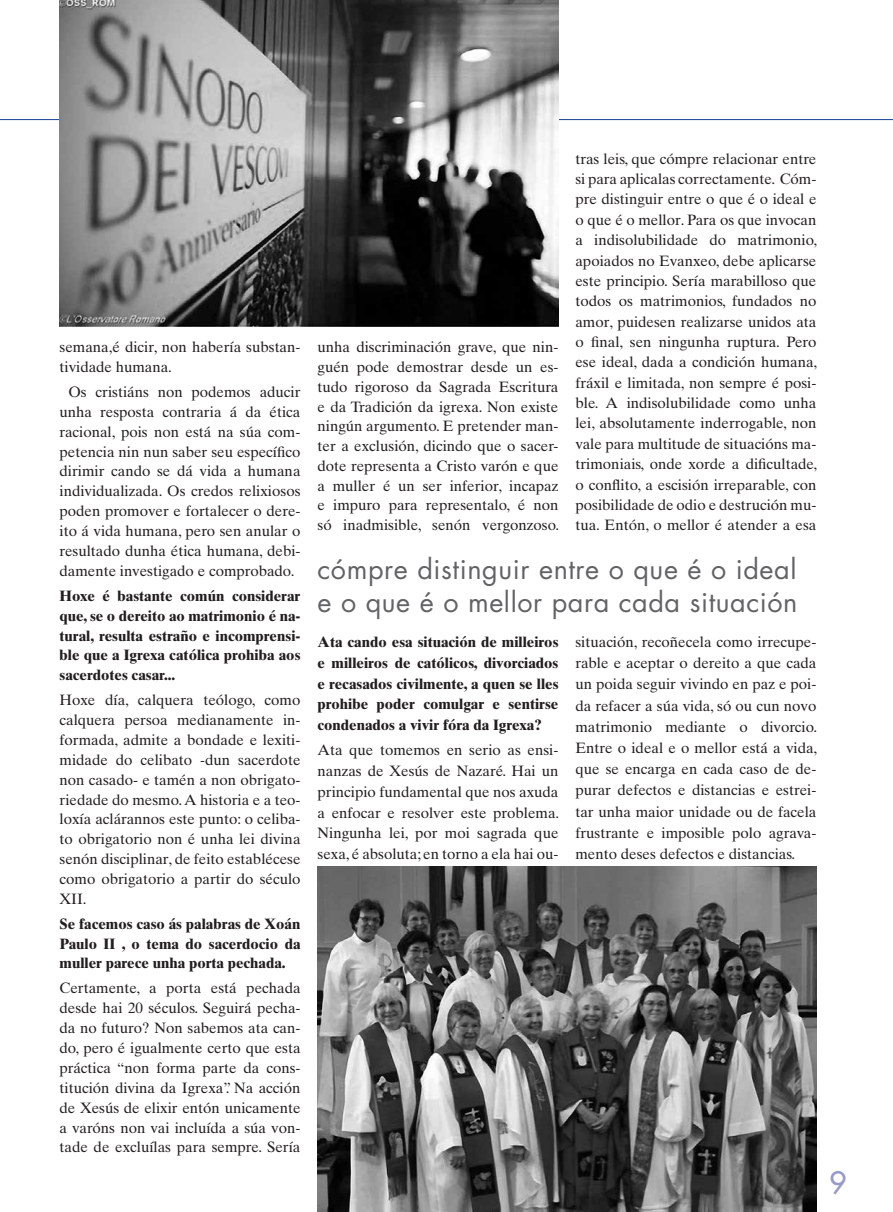
<style>
.page{position:relative;width:893px;height:1212px;background:#fff}
.page>*{position:absolute;margin:0;border:0;box-sizing:border-box;transform-origin:0 0}
.t1{font:500 30px "Futura Std";color:#979aca}
.t2{font:27px/33px "Futura Std";letter-spacing:.02em;color:#636366}
.t3{font:15px/20px "Times Ten LT Std";color:#231f20;text-align:justify}
.t4{font:700 15px/20px "Times Ten LT Std";color:#231f20;text-align:justify}
</style>
<div class="page">
<hr style="left:0;top:119px;width:893px;height:1px;background:#1b3f94">
<img style="left:317px;top:866px;width:499px;height:346px">
<img style="left:60px;top:0;width:498px;height:326px">
<p class="t3" style="left:60px;top:337px;width:242px">semana,é dicir, non habería substan&shy;tividade humana.</p>
<p class="t3" style="left:60px;top:381px;width:242px;text-align:center">Os cristiáns non podemos aducir unha resposta contraria á da ética racional, pois non está na súa com&shy;petencia nin nun saber seu específico dirimir cando se dá vida a humana individualizada. Os credos relixiosos poden promover e fortalecer o dere&shy;ito á vida humana, pero sen anular o resultado dunha ética humana, debi&shy;damente investigado e comprobado.</p>
<p class="t4" style="left:60px;top:585px;width:242px">Hoxe é bastante común considerar que, se o dereito ao matrimonio é na&shy;tural, resulta estraño e incomprensi&shy;ble que a Igrexa católica prohiba aos sacerdotes casar...</p>
<p class="t3" style="left:60px;top:689px;width:242px">Hoxe día, calquera teólogo, como calquera persoa medianamente in&shy;formada, admite a bondade e lexiti&shy;midade do celibato -dun sacerdote non casado- e tamén a non obrigato&shy;riedade do mesmo. A historia e a teo&shy;loxía aclárannos este punto: o celiba&shy;to obrigatorio non é unha lei divina senón disciplinar, de feito establécese como obrigatorio a partir do século XII.</p>
<p class="t4" style="left:60px;top:913px;width:242px">Se facemos caso ás palabras de Xoán Paulo II , o tema do sacerdocio da muller parece unha porta pechada.</p>
<p class="t3" style="left:60px;top:977px;width:242px">Certamente, a porta está pechada desde hai 20 séculos. Seguirá pecha&shy;da no futuro? Non sabemos ata can&shy;do, pero é igualmente certo que esta práctica “non forma parte da cons&shy;titución divina da Igrexa”. Na acción de Xesús de elixir entón unicamente a varóns non vai incluída a súa von&shy;tade de excluílas para sempre. Sería</p>
<p class="t3" style="left:317px;top:337px;width:243px">unha discriminación grave, que nin&shy;guén pode demostrar desde un es&shy;tudo rigoroso da Sagrada Escritura e da Tradición da igrexa. Non existe ningún argumento. E pretender man&shy;ter a exclusión, dicindo que o sacer&shy;dote representa a Cristo varón e que a muller é un ser inferior, incapaz e impuro para representalo, é non só inadmisible, senón vergonzoso.</p>
<p class="t3" style="left:575px;top:148px;width:243px;line-height:20.4px">tras leis, que cómpre relacionar entre si para aplicalas correctamente. Cóm&shy;pre distinguir entre o que é o ideal e o que é o mellor. Para os que invocan a indisolubilidade do matrimonio, apoiados no Evanxeo, debe aplicarse este principio. Sería marabilloso que todos os matrimonios, fundados no amor, puidesen realizarse unidos ata o final, sen ningunha ruptura. Pero ese ideal, dada a condición humana, fráxil e limitada, non sempre é posi&shy;ble. A indisolubilidade como unha lei, absolutamente inderrogable, non vale para multitude de situacións ma&shy;trimoniais, onde xorde a dificultade, o conflito, a escisión irreparable, con posibilidade de odio e destrución mu&shy;tua. Entón, o mellor é atender a esa</p>
<h2 class="t2" style="left:317px;top:553px;width:481px">cómpre distinguir entre o que é o ideal e o que é o mellor para cada situación</h2>
<p class="t4" style="left:317px;top:631px;width:242px;line-height:20.9px">Ata cando esa situación de milleiros e milleiros de católicos, divorciados e recasados civilmente, a quen se lles prohibe poder comulgar e sentirse condenados a vivir fóra da Igrexa?</p>
<p class="t3" style="left:317px;top:740px;width:243px;line-height:20.7px">Ata que tomemos en serio as ensi&shy;nanzas de Xesús de Nazaré. Hai un principio fundamental que nos axuda a enfocar e resolver este problema.<br>Ningunha lei, por moi sagrada que sexa, é absoluta; en torno a ela hai ou-</p>
<p class="t3" style="left:575px;top:631px;width:243px;line-height:21.1px">situación, recoñecela como irrecupe&shy;rable e aceptar o dereito a que cada un poida seguir vivindo en paz e poi&shy;da refacer a súa vida, só ou cun novo matrimonio mediante o divorcio.<br>Entre o ideal e o mellor está a vida, que se encarga en cada caso de de&shy;purar defectos e distancias e estrei&shy;tar unha maior unidade ou de facela frustrante e imposible polo agrava&shy;mento deses defectos e distancias.</p>
<h1 class="t1" style="left:829px;top:1164px;width:19px">9</h1>
</div>
